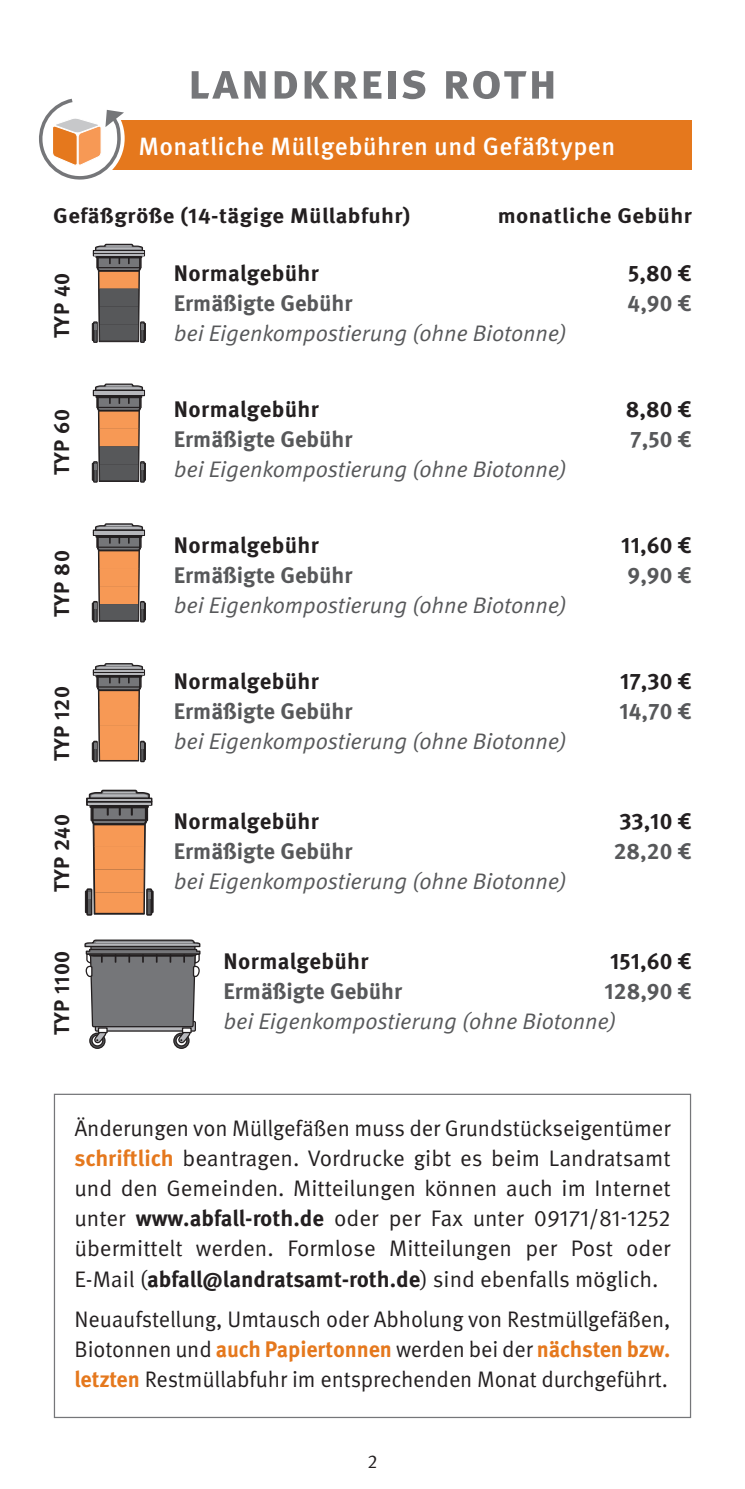
<style>
.page{position:relative;width:745px;height:1489px;background:#fff}
.page>*{position:absolute;margin:0;border:0;box-sizing:border-box;transform-origin:0 0}
.t1{font:700 50px "Meta OT";letter-spacing:.02em;color:#757679}
.Kategorie{font:500 25px "Meta OT";letter-spacing:.015em;color:#fff}
.Fließtext_Blocksatz{font:22.5px/30px "Meta OT";letter-spacing:-.005em;color:#231f20;text-align:justify}
.t2{font:italic 22.5px/30px "Meta OT";letter-spacing:-.005em;color:#57585a}
.t3{font:700 22.5px "Meta OT";color:#57585a}
.t4{font:700 22.5px "Meta OT";letter-spacing:.01em;color:#231f20}
.t5{font:700 21.25px "Meta OT";letter-spacing:.02em;color:#231f20;scale:1.06 1}
.t6{font:700 21.25px "Meta OT";letter-spacing:.02em;color:#231f20}
.t7{font:18.75px "Meta OT";color:#231f20}
.s1{font-weight:700;font-style:normal}
.s2{font-weight:700;color:#e5781d}
.s3{font-weight:700}
</style>
<div class="page">
<div style="left:53px;top:120px;width:638px;height:50px;background:#e5781d"></div>
<div style="left:33px;top:92px;width:92px;height:92px;background:#fff;border-radius:50%"></div>
<svg style="left:39px;top:98px;width:85px;height:82px"></svg>
<div style="left:93px;top:740px;width:5px;height:22px;border:1px solid #231f20"></div>
<div style="left:140px;top:740px;width:5px;height:22px;border:1px solid #231f20"></div>
<svg style="left:92px;top:663px;width:54px;height:98px"></svg>
<div style="left:99px;top:691px;width:39px;height:17px;background:#f79955"></div>
<div style="left:99px;top:707px;width:39px;height:19px;background:#f79955"></div>
<div style="left:100px;top:725px;width:38px;height:19px;background:#f79955"></div>
<div style="left:100px;top:743px;width:38px;height:17px;background:#f79955"></div>
<svg style="left:84px;top:939px;width:116px;height:110px"></svg>
<svg style="left:85px;top:789px;width:68px;height:126px"></svg>
<div style="left:94px;top:825px;width:50px;height:21px;background:#f79955"></div>
<div style="left:95px;top:846px;width:49px;height:23px;background:#f79955"></div>
<div style="left:95px;top:869px;width:49px;height:23px;background:#f79955"></div>
<div style="left:95px;top:892px;width:48px;height:20px;background:#f79955"></div>
<svg style="left:92px;top:523px;width:54px;height:99px"></svg>
<div style="left:99px;top:551px;width:39px;height:17px;background:#f79955"></div>
<div style="left:99px;top:568px;width:39px;height:18px;background:#f79955"></div>
<div style="left:100px;top:586px;width:38px;height:18px;background:#f79955"></div>
<div style="left:100px;top:604px;width:38px;height:16px;background:#57585a"></div>
<svg style="left:92px;top:383px;width:54px;height:99px"></svg>
<div style="left:99px;top:411px;width:39px;height:17px;background:#f79955"></div>
<div style="left:99px;top:428px;width:39px;height:18px;background:#f79955"></div>
<div style="left:100px;top:446px;width:38px;height:18px;background:#57585a"></div>
<div style="left:100px;top:464px;width:38px;height:16px;background:#57585a"></div>
<div style="left:93px;top:321px;width:5px;height:22px;border:1px solid #231f20"></div>
<div style="left:140px;top:321px;width:5px;height:22px;border:1px solid #231f20"></div>
<svg style="left:92px;top:244px;width:54px;height:98px"></svg>
<div style="left:99px;top:272px;width:39px;height:17px;background:#f79955"></div>
<div style="left:99px;top:288px;width:39px;height:18px;background:#57585a"></div>
<div style="left:100px;top:306px;width:38px;height:18px;background:#57585a"></div>
<div style="left:100px;top:324px;width:38px;height:16px;background:#57585a"></div>
<p class="t1" style="left:187px;top:50px;width:371px">landkreis roth</p>
<p class="Kategorie" style="left:138px;top:131px;width:478px">Monatliche Müllgebühren und Gefäßtypen</p>
<p class="t5" style="left:53px;top:202px;width:338px">Gefäßgröße (14-tägige Müllabfuhr)</p>
<p class="t5" style="left:497px;top:202px;width:185px">monatliche Gebühr</p>
<p class="t4" style="left:174px;top:259px;width:147px">Normalgebühr</p>
<p class="t4" style="left:627px;top:259px;width:65px">5,80 €</p>
<p class="t3" style="left:174px;top:289px;width:180px">Ermäßigte Gebühr</p>
<p class="t3" style="left:627px;top:289px;width:66px">4,90 €</p>
<p class="t2" style="left:174px;top:318px;width:394px">bei Eigenkompostierung (ohne Biotonne)</p>
<p class="t6" style="left:48px;top:338px;width:67px;rotate:-90deg">TYP 40</p>
<p class="t6" style="left:48px;top:475px;width:67px;rotate:-90deg">TYP 60</p>
<p class="t6" style="left:48px;top:616px;width:68px;rotate:-90deg">TYP 80</p>
<p class="t6" style="left:48px;top:761px;width:76px;rotate:-90deg">TYP 120</p>
<p class="t6" style="left:48px;top:891px;width:79px;rotate:-90deg">TYP 240</p>
<p class="t6" style="left:48px;top:1035px;width:86px;rotate:-90deg">TYP 1100</p>
<p class="t4" style="left:174px;top:395px;width:147px">Normalgebühr</p>
<p class="t4" style="left:625px;top:395px;width:67px">8,80 €</p>
<p class="t3" style="left:174px;top:425px;width:180px">Ermäßigte Gebühr</p>
<p class="t3" style="left:630px;top:425px;width:63px">7,50 €</p>
<p class="t2" style="left:174px;top:454px;width:394px">bei Eigenkompostierung (ohne Biotonne)</p>
<p class="t4" style="left:174px;top:531px;width:147px">Normalgebühr</p>
<p class="t4" style="left:621px;top:531px;width:72px">11,60 €</p>
<p class="t3" style="left:174px;top:561px;width:180px">Ermäßigte Gebühr</p>
<p class="t3" style="left:627px;top:561px;width:66px">9,90 €</p>
<p class="t2" style="left:174px;top:591px;width:394px">bei Eigenkompostierung (ohne Biotonne)</p>
<p class="t4" style="left:174px;top:667px;width:147px">Normalgebühr</p>
<p class="t4" style="left:619px;top:667px;width:73px">17,30 €</p>
<p class="t3" style="left:174px;top:697px;width:180px">Ermäßigte Gebühr</p>
<p class="t3" style="left:619px;top:697px;width:74px">14,70 €</p>
<p class="t2" style="left:174px;top:727px;width:394px">bei Eigenkompostierung (ohne Biotonne)</p>
<p class="t4" style="left:174px;top:807px;width:147px">Normalgebühr</p>
<p class="t4" style="left:619px;top:807px;width:74px">33,10 €</p>
<p class="t3" style="left:174px;top:837px;width:180px">Ermäßigte Gebühr</p>
<p class="t3" style="left:613px;top:837px;width:79px">28,20 €</p>
<p class="t2" style="left:174px;top:866px;width:394px">bei Eigenkompostierung (ohne Biotonne)</p>
<p class="t4" style="left:223px;top:946px;width:147px">Normalgebühr</p>
<p class="t4" style="left:609px;top:946px;width:83px">151,60 €</p>
<p class="t3" style="left:223px;top:976px;width:180px">Ermäßigte Gebühr</p>
<p class="t2" style="left:223px;top:976px;width:469px;text-indent:381px"><span class="s1">128,90 € </span>bei Eigenkompostierung (ohne Biotonne)</p>
<p class="Fließtext_Blocksatz" style="left:74px;top:1113px;width:597px">Änderungen von Müllgefäßen muss der Grundstückseigentümer <span class="s2">schriftlich</span> beantragen. Vordrucke gibt es beim Landratsamt und den Gemeinden. Mitteilungen können auch im Internet unter <span class="s3">www.abfall-roth.de</span> oder per Fax unter 09171/81-1252 übermittelt werden. Formlose Mitteilungen per Post oder E-Mail (<span class="s3">abfall@landratsamt-roth.de</span>) sind ebenfalls möglich.</p>
<p class="Fließtext_Blocksatz" style="left:74px;top:1304px;width:597px">Neuaufstellung, Umtausch oder Abholung von Restmüllgefäßen, Biotonnen und <span class="s2">auch Papiertonnen</span> werden bei der <span class="s2">nächsten bzw. letzten</span> Restmüllabfuhr im entsprechenden Monat durchgeführt.</p>
<p class="t7" style="left:367px;top:1449px;width:11px">2</p>
</div>
